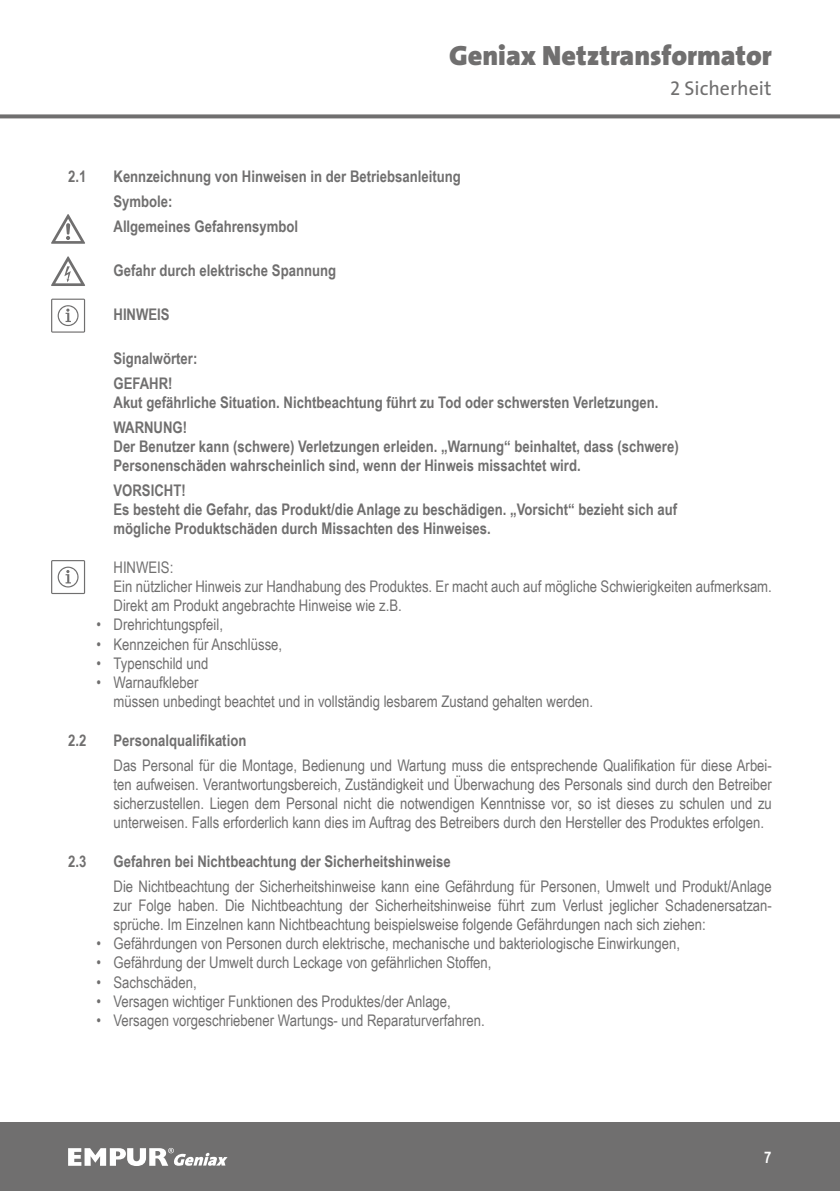
<style>
.page{position:relative;width:840px;height:1191px;background:#fff}
.page>*{position:absolute;margin:0;border:0;box-sizing:border-box;transform-origin:0 0}
.t1{font:900 28px "The Sans";color:#706f6f}
.t2{font:20px "The Sans";color:#706f6f}
.t3{font:16px/19.2px "Arial Narrow";color:#706f6f}
.t4{font:700 16px/24.8px "Arial Narrow";color:#706f6f}
.t5{font:700 16px "Arial Narrow";color:#fff}
.s1{font-family:"The Sans Caps"}
</style>
<div class="page">
<div style="left:0;top:1123px;width:839px;height:68px;background:#706f6f"></div>
<svg style="left:68px;top:1148px;width:159px;height:18px"></svg>
<svg style="left:0;top:114px;width:839px;height:4px;background:#7f7e7e"></svg>
<svg style="left:51px;top:560px;width:34px;height:34px"></svg>
<svg style="left:51px;top:214px;width:34px;height:30px"></svg>
<svg style="left:51px;top:256px;width:34px;height:30px"></svg>
<svg style="left:51px;top:299px;width:34px;height:34px"></svg>
<h1 class="t1" style="left:449px;top:32px;width:324px">Geniax Netztransformator</h1>
<p class="t2" style="left:669px;top:72px;width:103px"><span class="s1">2</span> Sicherheit</p>
<p class="t4" style="left:68px;top:163px;width:20px">2.1</p>
<p class="t4" style="left:113px;top:163px;width:349px">Kennzeichnung von Hinweisen in der Betriebsanleitung<br>Symbole:<br>Allgemeines Gefahrensymbol</p>
<p class="t4" style="left:113px;top:257px;width:224px">Gefahr durch elektrische Spannung</p>
<p class="t4" style="left:113px;top:301px;width:58px">HINWEIS</p>
<p class="t4" style="left:113px;top:345px;width:85px">Signalwörter:<br>GEFAHR!</p>
<p class="t4" style="left:113px;top:389px;width:546px">Akut gefährliche Situation. Nichtbeachtung führt zu Tod oder schwersten Verletzungen.<br>WARNUNG!</p>
<p class="t4" style="left:113px;top:436px;width:566px;line-height:19.2px">Der Benutzer kann (schwere) Verletzungen erleiden. „Warnung“ beinhaltet, dass (schwere)<br>Personenschäden wahrscheinlich sind, wenn der Hinweis missachtet wird.</p>
<p class="t4" style="left:113px;top:480px;width:564px;line-height:19.2px">VORSICHT!<br>Es besteht die Gefahr, das Produkt/die Anlage zu beschädigen. „Vorsicht“ bezieht sich auf mögliche Produktschäden durch Missachten des Hinweises.</p>
<p class="t3" style="left:113px;top:557px;width:659px">HINWEIS:<br>Ein nützlicher Hinweis zur Handhabung des Produktes. Er macht auch auf mögliche Schwierigkeiten aufmerksam.<br>Direkt am Produkt angebrachte Hinweise wie z.B.</p>
<p class="t3" style="left:96px;top:614px;width:128px">• Drehrichtungspfeil,</p>
<p class="t3" style="left:96px;top:634px;width:187px">• Kennzeichen für Anschlüsse,</p>
<p class="t3" style="left:96px;top:653px;width:113px">• Typenschild und</p>
<p class="t3" style="left:113px;top:672px;width:481px;text-indent:-17px">• Warnaufkleber<br>müssen unbedingt beachtet und in vollständig lesbarem Zustand gehalten werden.</p>
<p class="t4" style="left:68px;top:727px;width:20px">2.2</p>
<p class="t4" style="left:113px;top:727px;width:134px">Personalqualifikation</p>
<p class="t3" style="left:113px;top:754px;width:659px;text-align:justify">Das Personal für die Montage, Bedienung und Wartung muss die entsprechende Qualifikation für diese Arbei&shy;ten aufweisen. Verantwortungsbereich, Zuständigkeit und Überwachung des Personals sind durch den Betreiber sicherzustellen. Liegen dem Personal nicht die notwendigen Kenntnisse vor, so ist dieses zu schulen und zu unterweisen. Falls erforderlich kann dies im Auftrag des Betreibers durch den Hersteller des Produktes erfolgen.</p>
<p class="t4" style="left:68px;top:847px;width:20px">2.3</p>
<p class="t4" style="left:113px;top:847px;width:338px">Gefahren bei Nichtbeachtung der Sicherheitshinweise</p>
<p class="t3" style="left:113px;top:875px;width:659px;text-align:justify">Die Nichtbeachtung der Sicherheitshinweise kann eine Gefährdung für Personen, Umwelt und Produkt/Anlage zur Folge haben. Die Nichtbeachtung der Sicherheitshinweise führt zum Verlust jeglicher Schadenersatzan&shy;sprüche. Im Einzelnen kann Nichtbeachtung beispielsweise folgende Gefährdungen nach sich ziehen:</p>
<p class="t3" style="left:96px;top:933px;width:584px">• Gefährdungen von Personen durch elektrische, mechanische und bakteriologische Einwirkungen,</p>
<p class="t3" style="left:96px;top:952px;width:396px">• Gefährdung der Umwelt durch Leckage von gefährlichen Stoffen,</p>
<p class="t3" style="left:96px;top:971px;width:102px">• Sachschäden,</p>
<p class="t3" style="left:96px;top:991px;width:356px">• Versagen wichtiger Funktionen des Produktes/der Anlage,</p>
<p class="t3" style="left:96px;top:1010px;width:389px">• Versagen vorgeschriebener Wartungs- und Reparaturverfahren.</p>
<p class="t5" style="left:763px;top:1145px;width:9px">7</p>
</div>
